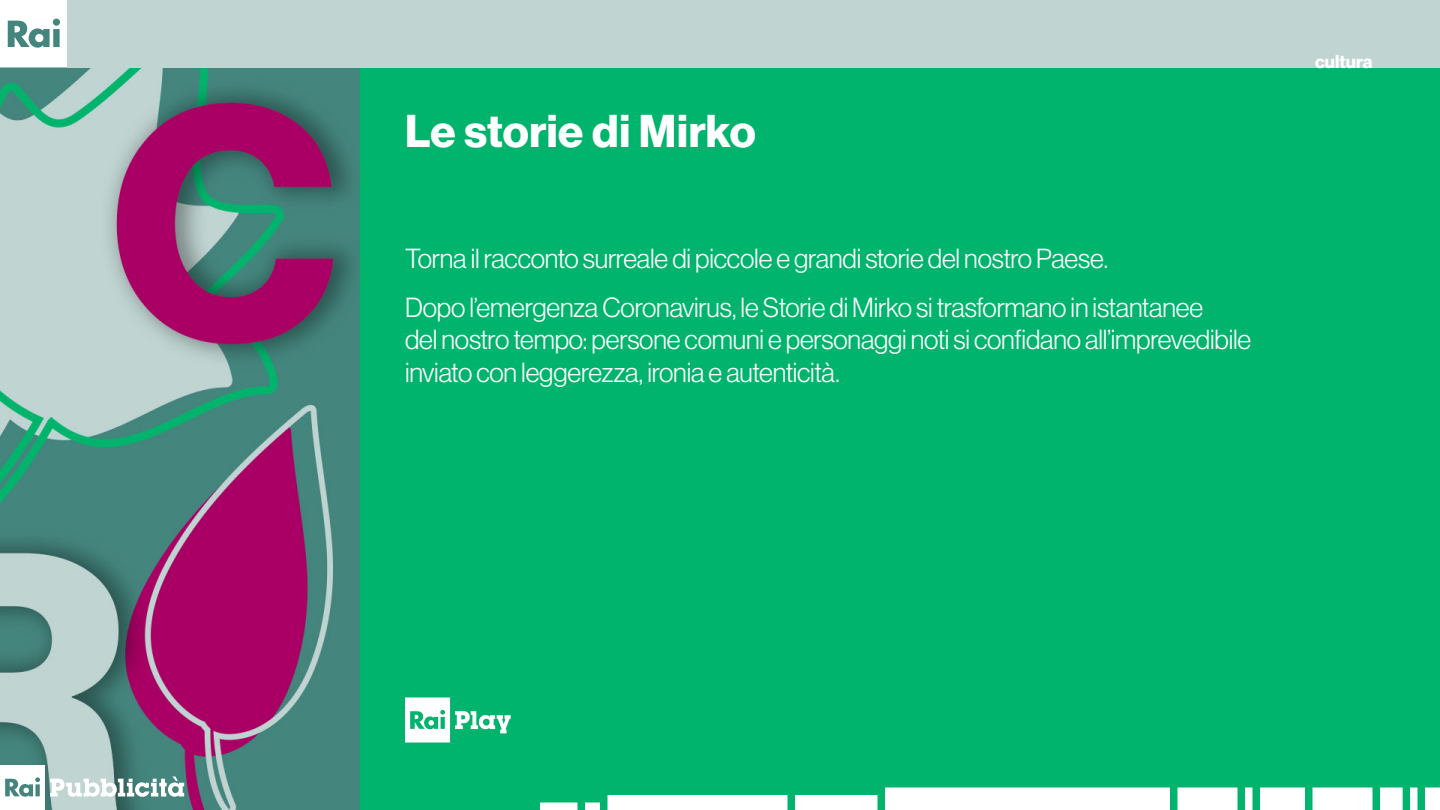
<style>
.page{position:relative;width:1440px;height:810px;background:#fff}
.page>*{position:absolute;margin:0;border:0;box-sizing:border-box;transform-origin:0 0}
.Titolo_slide_-_Neue{font:45px "N Haas Grotesk DS Pro 75 Bd";letter-spacing:.005em;color:#fff}
._36_light_sx_spazios{font:27px/32.4px "N Haas Grotesk DS Pro 45 Lt";letter-spacing:-.005em;color:#fff}
.t1{font:18px "N Haas Grotesk DS Pro 75 Bd";color:#fff}
</style>
<div class="page">
<img style="left:0;top:68px;width:1440px;height:742px">
<svg style="left:0;top:765px;width:184px;height:45px"></svg>
<svg style="left:0;top:0;width:68px;height:68px"></svg>
<div style="left:68px;top:0;width:1372px;height:68px;background:#c0d4d2"></div>
<svg style="left:1425px;top:788px;width:15px;height:22px"></svg>
<svg style="left:1410px;top:788px;width:8px;height:22px"></svg>
<svg style="left:1380px;top:788px;width:23px;height:22px"></svg>
<svg style="left:1312px;top:788px;width:60px;height:22px"></svg>
<svg style="left:1260px;top:788px;width:45px;height:22px"></svg>
<svg style="left:1245px;top:788px;width:8px;height:22px"></svg>
<svg style="left:795px;top:795px;width:83px;height:15px"></svg>
<svg style="left:1177px;top:788px;width:60px;height:22px"></svg>
<svg style="left:885px;top:788px;width:285px;height:22px"></svg>
<svg style="left:585px;top:802px;width:15px;height:8px"></svg>
<svg style="left:540px;top:802px;width:38px;height:8px"></svg>
<svg style="left:608px;top:795px;width:180px;height:15px"></svg>
<svg style="left:405px;top:698px;width:106px;height:44px"></svg>
<p class="Titolo_slide_-_Neue" style="left:405px;top:105px;width:353px">Le storie di Mirko</p>
<p class="_36_light_sx_spazios" style="left:405px;top:243px;width:705px">Torna il racconto surreale di piccole e grandi storie del nostro Paese.</p>
<p class="_36_light_sx_spazios" style="left:405px;top:291px;width:848px">Dopo l’emergenza Coronavirus, le Storie di Mirko si trasformano in istantanee<br>del nostro tempo: persone comuni e personaggi noti si confidano all’imprevedibile inviato con leggerezza, ironia e autenticità.</p>
<p class="t1" style="left:1315px;top:51px;width:59px">cultura</p>
</div>
